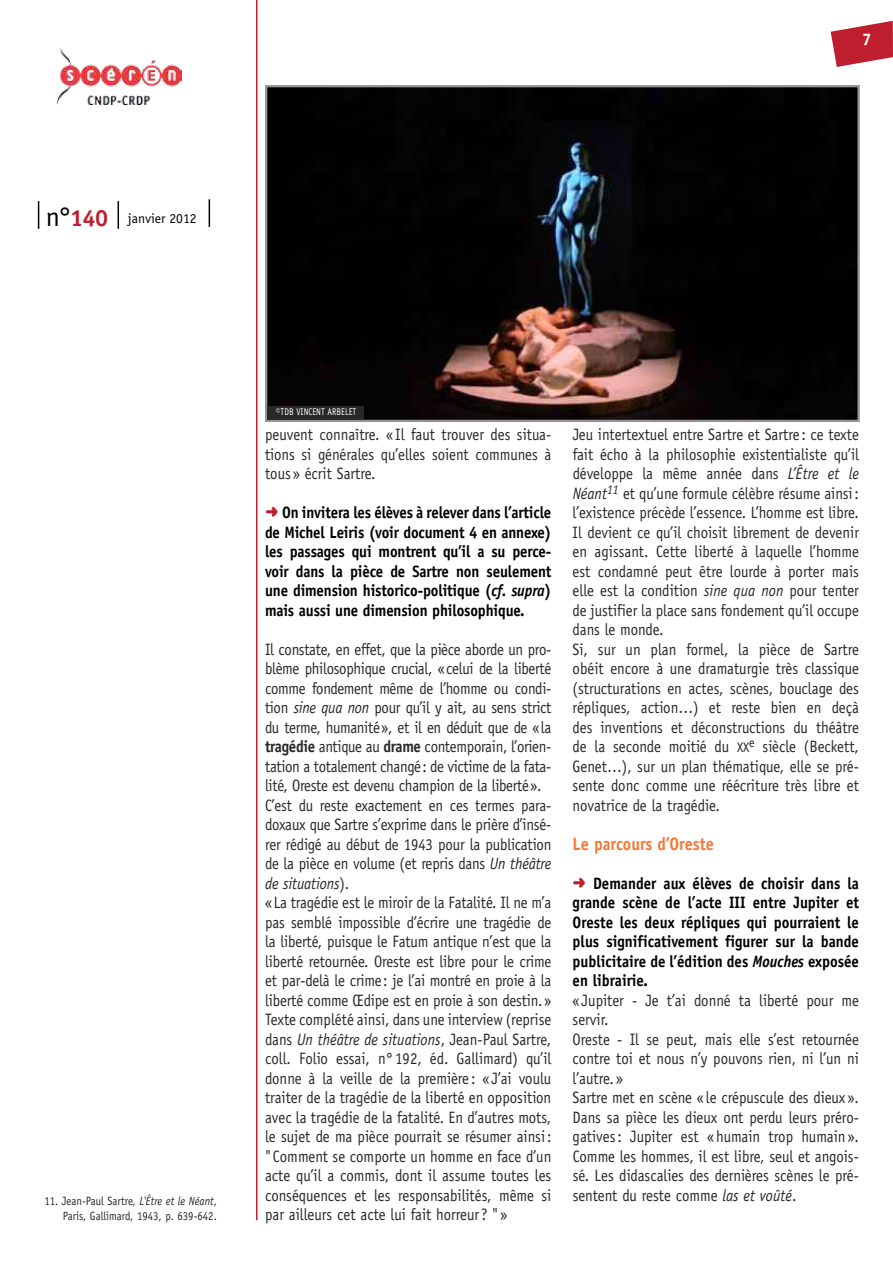
<style>
.page{position:relative;width:893px;height:1263px;background:#fff}
.page>*{position:absolute;margin:0;border:0;box-sizing:border-box;transform-origin:0 0}
.t1{font:700 18px "Officina Sans Std";color:#f47836;scale:.9 1}
.t2{font:700 16.8px "Officina Sans Std";color:#fff}
.t3{font:16.5px/19.5px "Officina Sans Std";color:#292829;scale:.9 1}
.t4{font:700 16.5px/19.5px "Officina Sans Std";letter-spacing:-.01em;color:#000;text-align:justify;scale:.9 1}
.t5{font:13.65px "Officina Sans Std";color:#000}
.t6{font:12px/15px "Officina Sans Std";color:#292829;text-align:right;scale:.9 1}
.t7{font:9.75px "Officina Sans Std";letter-spacing:.005em;color:#fff;scale:.85 1}
.s1{font-size:27.3px}
.s2{font-weight:700;font-size:23.4px;color:#be1e2d}
.s3{font-style:italic}
.s4{font-family:"Distro Bats";font-weight:400;color:#be1e2d}
.s5{font-weight:700}
.s6{font-family:"Officina Sans Std Book SC850";font-size:14.1px}
</style>
<div class="page">
<svg style="left:831px;top:21px;width:62px;height:46px"></svg>
<hr style="left:256px;top:0;width:1px;height:1220px;background:#be1e2d">
<svg style="left:209px;top:199px;width:1px;height:28px"></svg>
<svg style="left:38px;top:201px;width:1px;height:28px"></svg>
<svg style="left:118px;top:201px;width:1px;height:28px"></svg>
<img style="left:268px;top:88px;width:589px;height:331px">
<div style="left:265px;top:85px;width:595px;height:337px;border:2px solid #939598"></div>
<div style="left:267px;top:406px;width:97px;height:14px;background:#292829"></div>
<img style="left:57px;top:49px;width:125px;height:55px">
<p class="t5" style="left:46px;top:210px;width:152px"><span class="s1">n°</span><span class="s2">140</span> janvier 2012</p>
<p class="t2" style="left:862px;top:29px;width:11px">7</p>
<p class="t6" style="left:44px;top:1194px;width:193px">11. Jean-Paul Sartre, <span class="s3">L'Être et le Néant</span>,<br>Paris, Gallimard, 1943, p. 639-642.</p>
<p class="t7" style="left:276px;top:406px;width:96px">©TDB Vincent Arbelet</p>
<p class="t3" style="left:265px;top:425px;width:320px;text-align:justify">peuvent connaître. « I l faut trouver des situa&shy;tions si générales qu’elles soient communes à tous » écrit Sartre.</p>
<p class="t4" style="left:265px;top:503px;width:320px"><span class="s4">b</span> On invitera les élèves à relever dans l’article de Michel Leiris (voir document 4 en annexe) les passages qui montrent qu’il a su perce&shy;voir dans la pièce de Sartre non seulement une dimension historico-politique (<span class="s3">cf. supra</span>) mais aussi une dimension philosophique.</p>
<p class="t3" style="left:265px;top:639px;width:320px">Il constate, en effet, que la pièce aborde un pro&shy;blème philosophique crucial, «celui de la liberté comme fondement même de l’homme ou condi&shy;tion <span class="s3">sine qua non</span> pour qu’il y ait, au sens strict du terme, humanité», et il en déduit que de «la <span class="s5">tragédie</span> antique au <span class="s5">drame</span> contemporain, l’orien&shy;tation a totalement changé: de victime de la fata&shy;lité, Oreste est devenu champion de la liberté».<br>C’est du reste exactement en ces termes para&shy;doxaux que Sartre s’exprime dans le prière d’insé&shy;rer rédigé au début de 1943 pour la publication de la pièce en volume (et repris dans <span class="s3">Un théâtre de situations</span>).<br>«La tragédie est le miroir de la Fatalité. Il ne m’a pas semblé impossible d’écrire une tragédie de la liberté, puisque le Fatum antique n’est que la liberté retournée. Oreste est libre pour le crime et par-delà le crime: je l’ai montré en proie à la liberté comme Œdipe est en proie à son destin.» Texte complété ainsi, dans une interview (reprise dans <span class="s3">Un théâtre de situations</span>, Jean-Paul Sartre, coll. Folio essai, n° 192, éd. Gallimard) qu’il donne à la veille de la première : « J’ai voulu traiter de la tragédie de la liberté en opposition avec la tragédie de la fatalité. En d’autres mots, le sujet de ma pièce pourrait se résumer ainsi: " Comment se comporte un homme en face d’un acte qu’il a commis, dont il assume toutes les conséquences et les responsabilités, même si par ailleurs cet acte lui fait horreur ? " »</p>
<p class="t3" style="left:573px;top:425px;width:320px">Jeu intertextuel entre Sartre et Sartre : ce texte fait écho à la philosophie existentialiste qu’il développe la même année dans <span class="s3">L’Être et le Néant</span><sup>11</sup> et qu’une formule célèbre résume ainsi: l’existence précède l’essence. L’homme est libre.<br>Il devient ce qu’il choisit librement de devenir en agissant. Cette liberté à laquelle l’homme est condamné peut être lourde à porter mais elle est la condition <span class="s3">sine qua non</span> pour tenter de justifier la place sans fondement qu’il occupe dans le monde.<br>Si, sur un plan formel, la pièce de Sartre obéit encore à une dramaturgie très classique (structurations en actes, scènes, bouclage des répliques, action…) et reste bien en deçà des inventions et déconstructions du théâtre de la seconde moitié du <span class="s6">xx</span><sup>e</sup> siècle (Beckett, Genet…), sur un plan thématique, elle se pré&shy;sente donc comme une réécriture très libre et novatrice de la tragédie.</p>
<p class="t1" style="left:573px;top:832px;width:158px">Le parcours d’Oreste</p>
<p class="t4" style="left:573px;top:873px;width:320px"><span class="s4">b</span> Demander aux élèves de choisir dans la grande scène de l’acte III entre Jupiter et Oreste les deux répliques qui pourraient le plus significativement figurer sur la bande publicitaire de l’édition des <span class="s3">Mouches</span> exposée en librairie.</p>
<p class="t3" style="left:573px;top:990px;width:320px">« Jupiter - Je t’ai donné ta liberté pour me servir.<br>Oreste - Il se peut, mais elle s’est retournée contre toi et nous n’y pouvons rien, ni l’un ni l’autre. »<br>Sartre met en scène « le crépuscule des dieux ».<br>Dans sa pièce les dieux ont perdu leurs préro&shy;gatives: Jupiter est «humain trop humain».<br>Comme les hommes, il est libre, seul et angois&shy;sé. Les didascalies des dernières scènes le pré&shy;sentent du reste comme <span class="s3">las et voûté</span>.</p>
</div>
